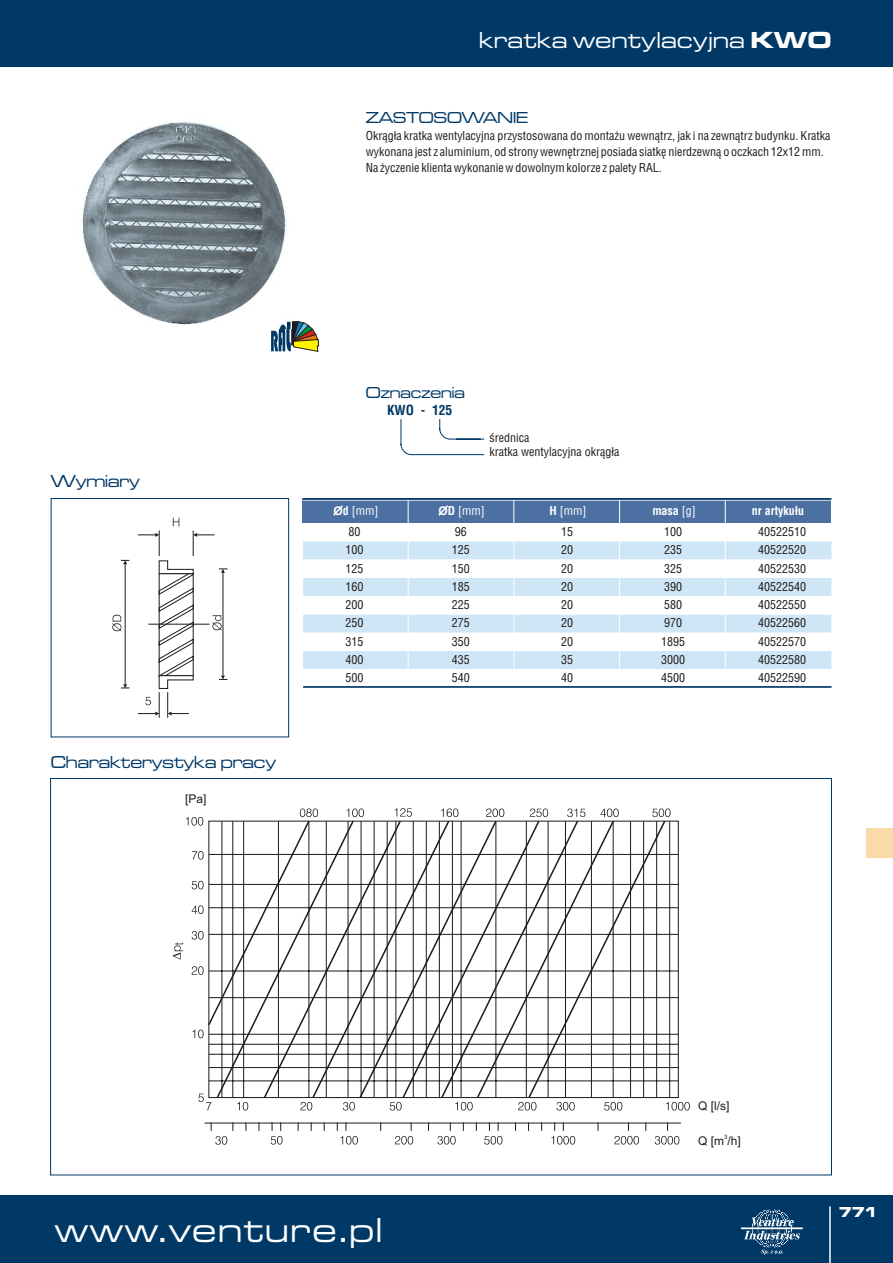
<style>
.page{position:relative;width:893px;height:1263px;background:#fff}
.page>*{position:absolute;margin:0;border:0;box-sizing:border-box;transform-origin:0 0}
.t1{font:36px "Microgramma D Medi Exte";letter-spacing:.065em;color:#fff}
.t2{font:24px "Microgramma D Medi Exte";letter-spacing:.03em;color:#fff}
.t3{font:18px "Microgramma D Medi Exte";color:#003866}
.t4{font:16.5px "Microgramma D Medi Exte";color:#003866}
.t5{font:15px "Microgramma D Bold Exte";color:#fff}
.t6{font:700 13.5px "Switzerland Condensed";color:#003866}
.t7{font:12px/16px "Switzerland Condensed";color:#1f1a17}
.t8{font:12px "Switzerland Condensed";color:#fff}
.t9{font:700 12px "Switzerland Condensed";color:#fff}
.t10{font:12px "Arial";color:#1f1a17}
.t11{font:6px "Arial";color:#1f1a17}
.s1{font-family:"Microgramma D Bold Exte"}
.s2{font-family:"Arial";font-weight:700}
.s3{font-weight:700}
.s4{font-weight:400}
</style>
<div class="page">
<div style="left:0;top:0;width:893px;height:66px;background:#003866"></div>
<svg style="left:303px;top:541px;width:528px;height:128px"></svg>
<div style="left:302px;top:499px;width:529px;height:24px;background:#4d70a3"></div>
<hr style="left:514px;top:500px;width:1px;height:187px;background:#fff">
<hr style="left:408px;top:500px;width:1px;height:187px;background:#fff">
<hr style="left:725px;top:500px;width:1px;height:187px;background:#fff">
<hr style="left:619px;top:500px;width:1px;height:187px;background:#fff">
<hr style="left:302px;top:500px;width:529px;height:1px;background:#fff">
<hr style="left:302px;top:498px;width:529px;height:2px;background:#003866">
<hr style="left:303px;top:686px;width:528px;height:2px;background:#003866">
<svg style="left:400px;top:419px;width:85px;height:36px"></svg>
<hr style="left:125px;top:564px;width:1px;height:120px;background:#1f1a17">
<svg style="left:121px;top:560px;width:8px;height:4px"></svg>
<svg style="left:121px;top:684px;width:8px;height:5px"></svg>
<svg style="left:138px;top:518px;width:89px;height:200px"></svg>
<svg style="left:112px;top:615px;width:10px;height:16px"></svg>
<div style="left:51px;top:498px;width:238px;height:239px;border:1px solid #003866"></div>
<hr style="left:669px;top:821px;width:1px;height:276px;background:#1f1a17">
<hr style="left:209px;top:854px;width:469px;height:1px;background:#1f1a17">
<hr style="left:209px;top:884px;width:469px;height:1px;background:#1f1a17">
<hr style="left:209px;top:907px;width:469px;height:1px;background:#1f1a17">
<hr style="left:209px;top:934px;width:469px;height:1px;background:#1f1a17">
<hr style="left:209px;top:971px;width:469px;height:1px;background:#1f1a17">
<hr style="left:209px;top:997px;width:469px;height:1px;background:#1f1a17">
<hr style="left:209px;top:1034px;width:469px;height:1px;background:#1f1a17">
<hr style="left:209px;top:1044px;width:469px;height:1px;background:#1f1a17">
<hr style="left:209px;top:1054px;width:469px;height:1px;background:#1f1a17">
<hr style="left:209px;top:1067px;width:469px;height:1px;background:#1f1a17">
<hr style="left:209px;top:1081px;width:469px;height:1px;background:#1f1a17">
<svg style="left:186px;top:817px;width:17px;height:9px"></svg>
<svg style="left:300px;top:808px;width:18px;height:9px"></svg>
<svg style="left:346px;top:808px;width:18px;height:9px"></svg>
<svg style="left:394px;top:808px;width:18px;height:9px"></svg>
<svg style="left:441px;top:808px;width:17px;height:9px"></svg>
<svg style="left:486px;top:808px;width:18px;height:9px"></svg>
<svg style="left:530px;top:808px;width:18px;height:9px"></svg>
<svg style="left:567px;top:808px;width:18px;height:9px"></svg>
<svg style="left:600px;top:808px;width:19px;height:9px"></svg>
<svg style="left:652px;top:808px;width:19px;height:9px"></svg>
<svg style="left:192px;top:851px;width:12px;height:9px"></svg>
<svg style="left:192px;top:881px;width:12px;height:8px"></svg>
<svg style="left:192px;top:905px;width:12px;height:9px"></svg>
<svg style="left:192px;top:931px;width:12px;height:8px"></svg>
<svg style="left:172px;top:942px;width:11px;height:18px"></svg>
<svg style="left:192px;top:966px;width:12px;height:9px"></svg>
<svg style="left:192px;top:1029px;width:12px;height:9px"></svg>
<svg style="left:198px;top:1094px;width:13px;height:16px"></svg>
<svg style="left:237px;top:1102px;width:11px;height:8px"></svg>
<svg style="left:211px;top:1122px;width:16px;height:23px"></svg>
<svg style="left:300px;top:1102px;width:12px;height:8px"></svg>
<svg style="left:271px;top:1122px;width:12px;height:22px"></svg>
<svg style="left:343px;top:1102px;width:12px;height:8px"></svg>
<svg style="left:551px;top:1122px;width:24px;height:22px"></svg>
<svg style="left:390px;top:1102px;width:12px;height:8px"></svg>
<svg style="left:484px;top:1122px;width:18px;height:22px"></svg>
<svg style="left:455px;top:1102px;width:18px;height:8px"></svg>
<svg style="left:337px;top:1122px;width:21px;height:22px"></svg>
<svg style="left:518px;top:1102px;width:18px;height:8px"></svg>
<svg style="left:395px;top:1122px;width:18px;height:22px"></svg>
<svg style="left:614px;top:1122px;width:25px;height:22px"></svg>
<svg style="left:556px;top:1102px;width:19px;height:8px"></svg>
<svg style="left:437px;top:1122px;width:19px;height:22px"></svg>
<svg style="left:655px;top:1122px;width:24px;height:22px"></svg>
<svg style="left:604px;top:1102px;width:18px;height:8px"></svg>
<svg style="left:666px;top:1102px;width:24px;height:8px"></svg>
<hr style="left:205px;top:1123px;width:476px;height:1px;background:#1f1a17">
<svg style="left:207px;top:820px;width:460px;height:279px"></svg>
<svg style="left:271px;top:321px;width:48px;height:31px"></svg>
<img style="left:81px;top:122px;width:210px;height:207px">
<div style="left:866px;top:828px;width:27px;height:29px;background:#fadba8"></div>
<div style="left:0;top:1195px;width:893px;height:68px;background:#003866"></div>
<hr style="left:829px;top:1206px;width:2px;height:57px;background:#fff">
<svg style="left:741px;top:1209px;width:62px;height:45px"></svg>
<svg style="left:333px;top:505px;width:10px;height:11px"></svg>
<svg style="left:438px;top:505px;width:10px;height:11px"></svg>
<h2 class="t2" style="left:479px;top:30px;width:354px">kratka wentylacyjna <span class="s1">KWO</span></h2>
<h3 class="t4" style="left:366px;top:110px;width:164px">ZASTOSOWANIE</h3>
<p class="t7" style="left:366px;top:128px;width:466px">Okr¹g³a kratka wentylacyjna przystosowana do monta¿u wewn¹trz, jak i na zewn¹trz budynku. Kratka wykonana jest z aluminium, od strony wewnêtrznej posiada siatkê nierdzewn¹ o oczkach 12x12 mm.<br>Na ¿yczenie klienta wykonanie w dowolnym kolorze z palety RAL.</p>
<h3 class="t3" style="left:51px;top:473px;width:91px">Wymiary</h3>
<h3 class="t3" style="left:51px;top:754px;width:227px">Charakterystyka pracy</h3>
<p class="t10" style="left:185px;top:794px;width:23px">[Pa]</p>
<h3 class="t4" style="left:366px;top:385px;width:101px">Oznaczenia</h3>
<p class="t6" style="left:387px;top:404px;width:67px">KWO - 125</p>
<p class="t7" style="left:490px;top:432px;width:131px;line-height:14.1px">œrednica<br>kratka wentylacyjna okr¹g³a</p>
<p class="t8" style="left:334px;top:506px;width:46px"><span class="s2">O</span><span class="s3">d</span> [mm]</p>
<p class="t8" style="left:438px;top:506px;width:48px"><span class="s2">O</span><span class="s3">D</span> [mm]</p>
<p class="t8" style="left:549px;top:506px;width:38px"><span class="s3">H</span> [mm]</p>
<p class="t9" style="left:652px;top:505px;width:45px">masa <span class="s4">[g]</span></p>
<p class="t9" style="left:752px;top:505px;width:54px">nr artyku³u</p>
<p class="t7" style="left:348px;top:524px;width:13px">80</p>
<p class="t7" style="left:455px;top:524px;width:13px">96</p>
<p class="t7" style="left:561px;top:524px;width:13px">15</p>
<p class="t7" style="left:664px;top:524px;width:19px">100</p>
<p class="t7" style="left:758px;top:524px;width:50px">40522510</p>
<p class="t7" style="left:345px;top:543px;width:19px">100</p>
<p class="t7" style="left:452px;top:543px;width:19px">125</p>
<p class="t7" style="left:561px;top:543px;width:13px">20</p>
<p class="t7" style="left:664px;top:543px;width:19px">235</p>
<p class="t7" style="left:758px;top:543px;width:49px">40522520</p>
<p class="t7" style="left:345px;top:561px;width:19px">125</p>
<p class="t7" style="left:452px;top:561px;width:19px">150</p>
<p class="t7" style="left:561px;top:561px;width:13px">20</p>
<p class="t7" style="left:664px;top:561px;width:19px">325</p>
<p class="t7" style="left:758px;top:561px;width:49px">40522530</p>
<p class="t7" style="left:345px;top:579px;width:19px">160</p>
<p class="t7" style="left:452px;top:579px;width:19px">185</p>
<p class="t7" style="left:561px;top:579px;width:13px">20</p>
<p class="t7" style="left:664px;top:579px;width:19px">390</p>
<p class="t7" style="left:758px;top:579px;width:49px">40522540</p>
<p class="t7" style="left:345px;top:598px;width:19px">200</p>
<p class="t7" style="left:452px;top:598px;width:19px">225</p>
<p class="t7" style="left:561px;top:598px;width:13px">20</p>
<p class="t7" style="left:664px;top:598px;width:19px">580</p>
<p class="t7" style="left:758px;top:598px;width:49px">40522550</p>
<p class="t7" style="left:345px;top:616px;width:19px">250</p>
<p class="t7" style="left:452px;top:616px;width:19px">275</p>
<p class="t7" style="left:561px;top:616px;width:13px">20</p>
<p class="t7" style="left:664px;top:616px;width:19px">970</p>
<p class="t7" style="left:758px;top:616px;width:49px">40522560</p>
<p class="t7" style="left:345px;top:634px;width:19px">315</p>
<p class="t7" style="left:452px;top:634px;width:19px">350</p>
<p class="t7" style="left:561px;top:634px;width:13px">20</p>
<p class="t7" style="left:661px;top:634px;width:25px">1895</p>
<p class="t7" style="left:758px;top:634px;width:49px">40522570</p>
<p class="t7" style="left:345px;top:653px;width:19px">400</p>
<p class="t7" style="left:452px;top:653px;width:19px">435</p>
<p class="t7" style="left:561px;top:653px;width:13px">35</p>
<p class="t7" style="left:661px;top:653px;width:25px">3000</p>
<p class="t7" style="left:758px;top:653px;width:49px">40522580</p>
<p class="t7" style="left:345px;top:671px;width:19px">500</p>
<p class="t7" style="left:452px;top:671px;width:19px">540</p>
<p class="t7" style="left:561px;top:671px;width:13px">40</p>
<p class="t7" style="left:661px;top:671px;width:25px">4500</p>
<p class="t7" style="left:758px;top:671px;width:49px">40522590</p>
<h1 class="t1" style="left:55px;top:1214px;width:329px">www.venture.pl</h1>
<p class="t10" style="left:698px;top:1101px;width:33px">Q [l/s]</p>
<p class="t11" style="left:724px;top:1134px;width:5px">3</p>
<p class="t10" style="left:698px;top:1136px;width:44px">Q [m /h]</p>
<p class="t5" style="left:839px;top:1205px;width:41px">771</p>
</div>
